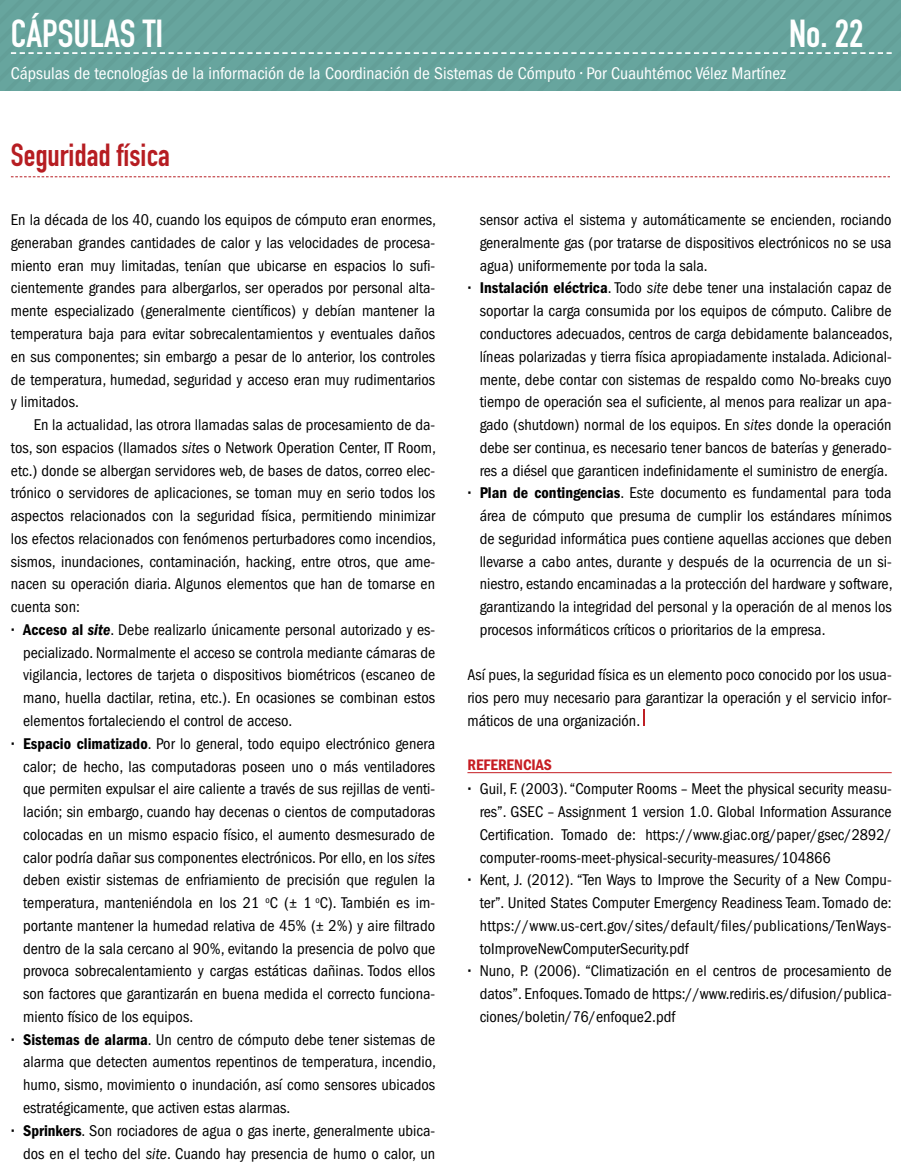
<style>
.page{position:relative;width:901px;height:1176px;background:#fff}
.page>*{position:absolute;margin:0;border:0;box-sizing:border-box;transform-origin:0 0}
.t1{font:38.5px "DIN Engschrift Std";color:#fff}
.t2{font:31.5px "DIN Engschrift Std";color:#b61d22}
.t3{font:condensed 17.5px "ITC Franklin Gothic Std";color:#fff}
.t4{font:condensed 16.1px/22.8px "ITC Franklin Gothic Std";color:#000;text-align:justify}
.t5{font:15.75px "ITC Franklin Gothic Std Dm Cd";color:#c61d23}
.s1{font-style:italic}
.s2{font-family:"ITC Franklin Gothic Std Dm Cd";font-stretch:normal}
.s3{font-family:"ITC Franklin Gothic Std Dm Cd It";font-stretch:normal}
</style>
<div class="page">
<div style="left:0;top:0;width:901px;height:91px;background:#67a59e"></div>
<svg style="left:11px;top:176px;width:879px;height:1px"></svg>
<hr style="left:467px;top:772px;width:424px;height:1px;background:#c61d23">
<svg style="left:643px;top:709px;width:1px;height:17px"></svg>
<h1 class="t1" style="left:11px;top:11px;width:154px">Cápsu las TI</h1>
<h1 class="t1" style="left:789px;top:11px;width:76px">No. 22</h1>
<p class="t3" style="left:11px;top:63px;width:776px">Cápsulas de tecnologías de la información de la Coordinación de Sistemas de Cómputo • Por Cuauhtémoc Vélez Martínez</p>
<h2 class="t2" style="left:11px;top:137px;width:160px">Seguridad física</h2>
<p class="t4" style="left:11px;top:209px;width:426px">En la década de los 40, cuando los equipos de cómputo eran enormes, generaban grandes cantidades de calor y las velocidades de procesa&shy;miento eran muy limitadas, tenían que ubicarse en espacios lo sufi&shy;cientemente grandes para albergarlos, ser operados por personal alta&shy;mente especializado (generalmente científicos) y debían mantener la temperatura baja para evitar sobrecalentamientos y eventuales daños en sus componentes; sin embargo a pesar de lo anterior, los controles de temperatura, humedad, seguridad y acceso eran muy rudimentarios y limitados.</p>
<p class="t4" style="left:34px;top:413px;width:403px">En la actualidad, las otrora llamadas salas de procesamiento de da-</p>
<p class="t4" style="left:11px;top:436px;width:426px">tos, son espacios (llamados <span class="s1">site</span>s o Network Operation Center, IT Room,</p>
<p class="t4" style="left:11px;top:459px;width:426px">etc.) donde se albergan servidores web, de bases de datos, correo elec-</p>
<p class="t4" style="left:11px;top:481px;width:426px">trónico o servidores de aplicaciones, se toman muy en serio todos los</p>
<p class="t4" style="left:11px;top:504px;width:426px">aspectos relacionados con la seguridad física, permitiendo minimizar</p>
<p class="t4" style="left:11px;top:527px;width:426px">los efectos relacionados con fenómenos perturbadores como incendios,</p>
<p class="t4" style="left:11px;top:550px;width:426px">sismos, inundaciones, contaminación, hacking, entre otros, que ame-</p>
<p class="t4" style="left:11px;top:572px;width:426px">nacen su operación diaria. Algunos elementos que han de tomarse en</p>
<p class="t4" style="left:11px;top:595px;width:71px">cuenta son:</p>
<p class="t4" style="left:11px;top:618px;width:426px"><span class="s2">∙ Acceso al</span> <span class="s3">site</span>. Debe realizarlo únicamente personal autorizado y es-</p>
<p class="t4" style="left:23px;top:641px;width:413px">pecializado. Normalmente el acceso se controla mediante cámaras de</p>
<p class="t4" style="left:23px;top:663px;width:413px">vigilancia, lectores de tarjeta o dispositivos biométricos (escaneo de</p>
<p class="t4" style="left:23px;top:686px;width:413px">mano, huella dactilar, retina, etc.). En ocasiones se combinan estos</p>
<p class="t4" style="left:23px;top:709px;width:271px">elementos fortaleciendo el control de acceso.</p>
<p class="t4" style="left:11px;top:732px;width:426px"><span class="s2">∙ Espacio climatizado</span>. Por lo general, todo equipo electrónico genera</p>
<p class="t4" style="left:23px;top:754px;width:413px">calor; de hecho, las computadoras poseen uno o más ventiladores</p>
<p class="t4" style="left:23px;top:777px;width:413px">que permiten expulsar el aire caliente a través de sus rejillas de venti-</p>
<p class="t4" style="left:23px;top:800px;width:413px">lación; sin embargo, cuando hay decenas o cientos de computadoras</p>
<p class="t4" style="left:23px;top:823px;width:413px">colocadas en un mismo espacio físico, el aumento desmesurado de</p>
<p class="t4" style="left:23px;top:845px;width:413px">calor podría dañar sus componentes electrónicos. Por ello, en los <span class="s1">site</span>s</p>
<p class="t4" style="left:23px;top:868px;width:413px">deben existir sistemas de enfriamiento de precisión que regulen la</p>
<p class="t4" style="left:23px;top:891px;width:413px">temperatura, manteniéndola en los 21 <sup>o</sup>C (± 1 <sup>o</sup>C). También es im-</p>
<p class="t4" style="left:23px;top:914px;width:413px">portante mantener la humedad relativa de 45% (± 2%) y aire filtrado</p>
<p class="t4" style="left:23px;top:937px;width:413px">dentro de la sala cercano al 90%, evitando la presencia de polvo que</p>
<p class="t4" style="left:23px;top:959px;width:413px">provoca sobrecalentamiento y cargas estáticas dañinas. Todos ellos</p>
<p class="t4" style="left:23px;top:982px;width:413px">son factores que garantizarán en buena medida el correcto funciona-</p>
<p class="t4" style="left:23px;top:1005px;width:171px">miento físico de los equipos.</p>
<p class="t4" style="left:11px;top:1028px;width:426px"><span class="s2">∙ Sistemas de alarma</span>. Un centro de cómputo debe tener sistemas de</p>
<p class="t4" style="left:23px;top:1050px;width:414px">alarma que detecten aumentos repentinos de temperatura, incendio,</p>
<p class="t4" style="left:23px;top:1073px;width:413px">humo, sismo, movimiento o inundación, así como sensores ubicados</p>
<p class="t4" style="left:23px;top:1096px;width:269px">estratégicamente, que activen estas alarmas.</p>
<p class="t4" style="left:11px;top:1118px;width:426px"><span class="s2">∙ Sprinkers</span>. Son rociadores de agua o gas inerte, generalmente ubica-</p>
<p class="t4" style="left:23px;top:1141px;width:413px">dos en el techo del <span class="s1">site</span>. Cuando hay presencia de humo o calor, un</p>
<p class="t4" style="left:480px;top:209px;width:413px">sensor activa el sistema y automáticamente se encienden, rociando</p>
<p class="t4" style="left:480px;top:231px;width:413px">generalmente gas (por tratarse de dispositivos electrónicos no se usa</p>
<p class="t4" style="left:480px;top:254px;width:230px">agua) uniformemente por toda la sala.</p>
<p class="t4" style="left:467px;top:277px;width:426px"><span class="s2">∙ Instalación eléctrica</span>. Todo <span class="s1">site</span> debe tener una instalación capaz de</p>
<p class="t4" style="left:480px;top:300px;width:413px">soportar la carga consumida por los equipos de cómputo. Calibre de</p>
<p class="t4" style="left:480px;top:322px;width:414px">conductores adecuados, centros de carga debidamente balanceados,</p>
<p class="t4" style="left:480px;top:345px;width:413px">líneas polarizadas y tierra física apropiadamente instalada. Adicional-</p>
<p class="t4" style="left:480px;top:368px;width:413px">mente, debe contar con sistemas de respaldo como No-breaks cuyo</p>
<p class="t4" style="left:480px;top:390px;width:413px">tiempo de operación sea el suficiente, al menos para realizar un apa-</p>
<p class="t4" style="left:480px;top:413px;width:413px">gado (shutdown) normal de los equipos. En <span class="s1">sites</span> donde la operación</p>
<p class="t4" style="left:480px;top:436px;width:413px">debe ser continua, es necesario tener bancos de baterías y generado-</p>
<p class="t4" style="left:480px;top:459px;width:410px">res a diésel que garanticen indefinidamente el suministro de energía.</p>
<p class="t4" style="left:467px;top:481px;width:426px"><span class="s2">∙ Plan de contingencias</span>. Este documento es fundamental para toda</p>
<p class="t4" style="left:480px;top:504px;width:413px">área de cómputo que presuma de cumplir los estándares mínimos</p>
<p class="t4" style="left:480px;top:527px;width:413px">de seguridad informática pues contiene aquellas acciones que deben</p>
<p class="t4" style="left:480px;top:550px;width:413px">llevarse a cabo antes, durante y después de la ocurrencia de un si-</p>
<p class="t4" style="left:480px;top:572px;width:414px">niestro, estando encaminadas a la protección del hardware y software,</p>
<p class="t4" style="left:480px;top:595px;width:413px">garantizando la integridad del personal y la operación de al menos los</p>
<p class="t4" style="left:480px;top:618px;width:347px">procesos informáticos críticos o prioritarios de la empresa.</p>
<p class="t4" style="left:467px;top:663px;width:426px">Así pues, la seguridad física es un elemento poco conocido por los usua&shy;rios pero muy necesario para garantizar la operación y el servicio infor&shy;máticos de una organización.</p>
<p class="t5" style="left:467px;top:755px;width:32px">Referencias</p>
<p class="t4" style="left:467px;top:777px;width:426px"><span class="s2">∙</span> Guil, F. (2003). “Computer Rooms – Meet the physical security measu-</p>
<p class="t4" style="left:480px;top:800px;width:413px">res”. GSEC – Assignment 1 version 1.0. Global Information Assurance</p>
<p class="t4" style="left:480px;top:823px;width:413px">Certification. Tomado de: https://www.giac.org/paper/gsec/2892/</p>
<p class="t4" style="left:480px;top:846px;width:352px">computer-rooms-meet-physical-security-measures/104866</p>
<p class="t4" style="left:467px;top:868px;width:426px"><span class="s2">∙</span> Kent, J. (2012). “Ten Ways to Improve the Security of a New Compu-</p>
<p class="t4" style="left:480px;top:891px;width:413px">ter”. United States Computer Emergency Readiness Team. Tomado de:</p>
<p class="t4" style="left:480px;top:914px;width:413px">https://www.us-cert.gov/sites/default/files/publications/TenWays-</p>
<p class="t4" style="left:480px;top:936px;width:210px">toImproveNewComputerSecurity.pdf</p>
<p class="t4" style="left:467px;top:959px;width:426px"><span class="s2">∙</span> Nuno, P. (2006). “Climatización en el centros de procesamiento de</p>
<p class="t4" style="left:480px;top:982px;width:413px">datos”. Enfoques. Tomado de https://www.rediris.es/difusion/publica-</p>
<p class="t4" style="left:480px;top:1005px;width:197px">ciones/boletin/76/enfoque2.pdf</p>
</div>
